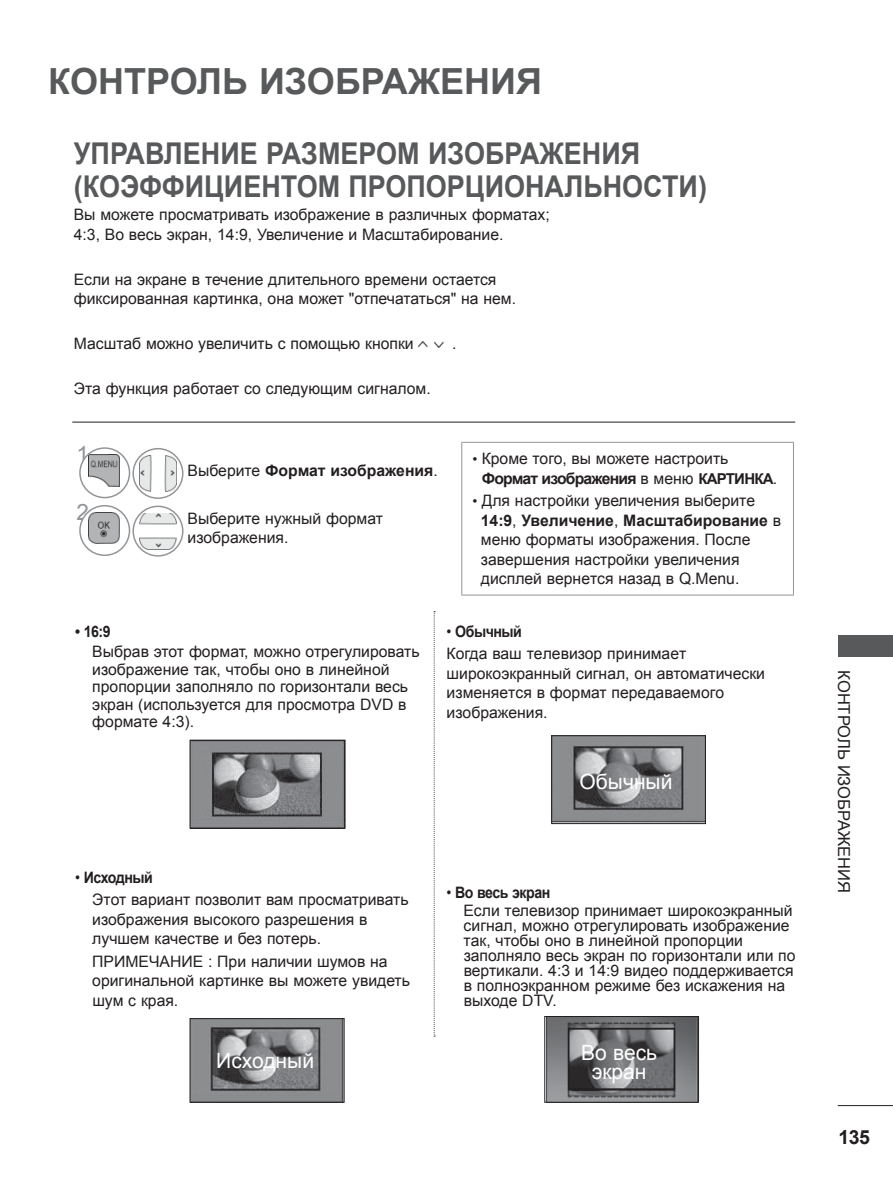
<style>
.page{position:relative;width:893px;height:1191px;background:#fff}
.page>*{position:absolute;margin:0;border:0;box-sizing:border-box;transform-origin:0 0}
.t1{font:700 36px "Arial";color:#58595b}
.t2{font:700 30px/33px "Arial";color:#58595b;scale:.9 1}
.t3{font:22.5px "Arial";color:#939598}
.t4{font:21px/19.5px "Arial";color:#fff;text-align:center}
.t5{font:700 19.5px "Arial";color:#231f20}
.t6{font:16.5px "Arial";color:#231f20}
.t7{font:15.75px/19.5px "Arial";color:#231f20}
.t8{font:15.75px/22.5px "Arial";color:#231f20;scale:.9 1}
.t9{font:700 15.75px "Arial";color:#231f20}
.t10{font:700 15.75px "Arial";color:#231f20;scale:.9 1}
.s1{font-weight:400}
.s2{font-size:14.25px}
.s3{font-weight:700}
.s4{font-weight:700;font-size:15px}
</style>
<div class="page">
<hr style="left:838px;top:1105px;width:55px;height:1px;background:#231f20">
<div style="left:838px;top:636px;width:55px;height:21px;background:#58595b"></div>
<svg style="left:434px;top:611px;width:1px;height:425px"></svg>
<hr style="left:72px;top:422px;width:723px;height:1px;background:#231f20">
<img style="left:192px;top:742px;width:151px;height:84px">
<div style="left:190px;top:740px;width:155px;height:88px;border:1px solid #231f20"></div>
<img style="left:192px;top:1020px;width:150px;height:80px">
<div style="left:190px;top:1018px;width:154px;height:84px;border:1px solid #231f20"></div>
<img style="left:553px;top:737px;width:151px;height:85px">
<div style="left:551px;top:735px;width:155px;height:89px;border:1px solid #231f20"></div>
<svg style="left:80px;top:448px;width:49px;height:49px"></svg>
<img style="left:89px;top:455px;width:30px;height:32px">
<div style="left:79px;top:447px;width:51px;height:51px;border:2px solid #939598;border-radius:50%"></div>
<img style="left:140px;top:455px;width:36px;height:37px">
<div style="left:132px;top:448px;width:51px;height:51px;border:2px solid #939598;border-radius:50%"></div>
<svg style="left:80px;top:506px;width:49px;height:49px"></svg>
<img style="left:89px;top:512px;width:30px;height:31px">
<div style="left:79px;top:505px;width:51px;height:51px;border:2px solid #939598;border-radius:50%"></div>
<img style="left:140px;top:513px;width:36px;height:36px">
<div style="left:132px;top:505px;width:51px;height:51px;border:2px solid #939598;border-radius:50%"></div>
<hr style="left:461px;top:442px;width:333px;height:1px;background:#939598">
<hr style="left:461px;top:443px;width:1px;height:151px;background:#939598">
<hr style="left:793px;top:443px;width:1px;height:151px;background:#939598">
<hr style="left:461px;top:594px;width:333px;height:1px;background:#939598">
<svg style="left:418px;top:341px;width:26px;height:7px"></svg>
<img style="left:546px;top:1018px;width:151px;height:82px">
<div style="left:544px;top:1016px;width:155px;height:86px;border:1px solid #231f20"></div>
<h1 class="t1" style="left:48px;top:62px;width:495px">КОНТРОЛЬ ИЗОБРАЖЕНИЯ</h1>
<h2 class="t2" style="left:74px;top:137px;width:705px">УПРАВЛЕНИЕ РАЗМЕРОМ ИЗОБРАЖЕНИЯ (КОЭФФИЦИЕНТОМ ПРОПОРЦИОНАЛЬНОСТИ)</h2>
<p class="t7" style="left:74px;top:205px;width:477px">Вы можете просматривать изображение в различных форматах;<br>4:3, Во весь экран, 14:9, Увеличение и Mасштабиpoвaниe.</p>
<p class="t7" style="left:74px;top:270px;width:444px">Если на экране в течение длительного времени остается фиксированная картинка, она может "отпечататься" на нем.</p>
<p class="t7" style="left:74px;top:334px;width:341px">Масштаб можно увеличить с помощью кнопки</p>
<p class="t7" style="left:452px;top:334px;width:6px">.</p>
<p class="t7" style="left:74px;top:379px;width:358px">Эта функция работает со следующим сигналом.</p>
<h3 class="t3" style="left:77px;top:442px;width:14px">1</h3>
<h3 class="t3" style="left:77px;top:499px;width:14px">2</h3>
<p class="t9" style="left:188px;top:461px;width:252px"><span class="s1">Выберите</span> Формат изображения<span class="s1">.</span></p>
<p class="t7" style="left:188px;top:508px;width:197px">Выберите нужный формат изображения.</p>
<p class="t7" style="left:482px;top:449px;width:297px;text-indent:-9px"><span class="s2">•</span> Кроме того, вы можете настроить<br><span class="s3">Формат изображения</span> в меню <span class="s4">КАРТИНКА</span>.</p>
<p class="t7" style="left:481px;top:491px;width:302px;text-indent:-9px"><span class="s2">•</span> Для настройки увеличения выберите <span class="s3">14:9</span>, <span class="s3">Увеличение</span>, <span class="s3">Масштабирование</span> в меню форматы изображения. Послe завершения настройки увеличения диcплeй вернeтcя назад в Q.Menu.</p>
<p class="t10" style="left:75px;top:622px;width:41px">• 16:9</p>
<p class="t7" style="left:92px;top:643px;width:329px;line-height:17.5px">Выбрав этот формат, можно отрегулировать изображение так, чтобы оно в линейной пропорции заполняло по горизонтали весь экран (используется для просмотра DVD в формате 4:3).</p>
<p class="t8" style="left:447px;top:620px;width:268px">• <span class="s3">Обычный<br></span>Когда ваш тeлeвизор принимaeт</p>
<p class="t7" style="left:447px;top:663px;width:320px">широкоэкранный сигнал, он автоматически измeняeтcя в формат пeрeдaвaeмoгo изoбpaжeния.</p>
<h3 class="t4" style="left:580px;top:771px;width:94px">Обычный</h3>
<p class="t8" style="left:92px;top:866px;width:353px;text-indent:-17px">• <span class="s3">Исходный<br></span>Этот вариант позволит вам просматривать</p>
<p class="t7" style="left:92px;top:909px;width:277px">изображения высокого разрешения в лучшем качестве и без потерь.</p>
<p class="t7" style="left:92px;top:951px;width:319px">ПРИМЕЧАНИЕ : При наличии шумов на оригинальной картинке вы можете увидеть шум с края.</p>
<h3 class="t4" style="left:216px;top:1050px;width:99px">Исходный</h3>
<p class="t8" style="left:464px;top:883px;width:367px;line-height:18px;text-indent:-17px">• <span class="s3">Во весь экран<br></span>Если телевизор принимает широкоэкранный</p>
<p class="t7" style="left:464px;top:917px;width:333px;line-height:15px">сигнал, можно отрегулировать изображение так, чтобы оно в линейной пропорции заполняло весь экран по горизонтали или по вертикали. 4:3 и 14:9 видео поддерживается в полноэкранном режиме без искажения на выходе DTV.</p>
<h3 class="t4" style="left:581px;top:1042px;width:78px">Во весь экран</h3>
<p class="t6" style="left:855px;top:670px;width:224px;rotate:90deg">КОНТРОЛЬ ИЗОБРАЖЕНИЯ</p>
<p class="t5" style="left:838px;top:1126px;width:33px">135</p>
</div>
